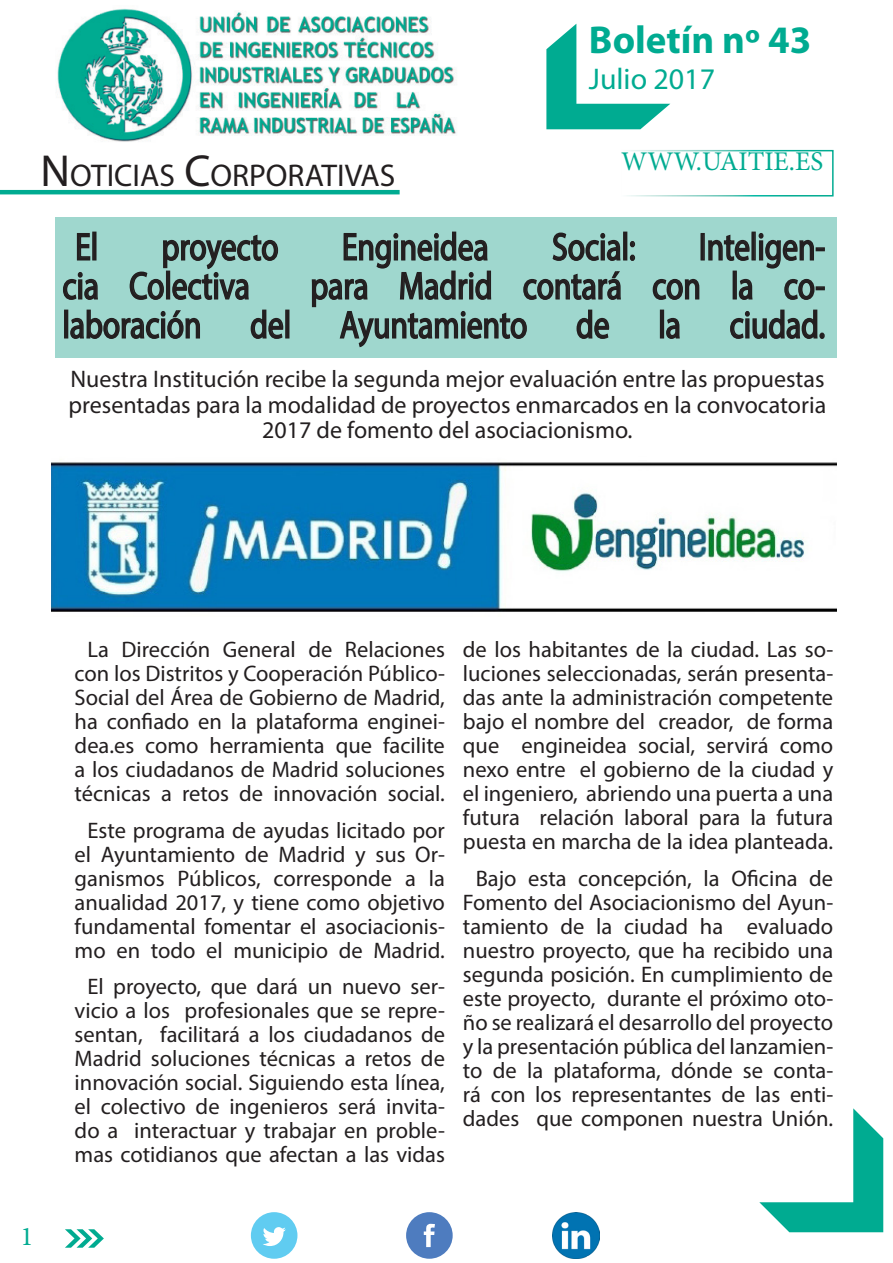
<style>
.page{position:relative;width:893px;height:1263px;background:#fff}
.page>*{position:absolute;margin:0;border:0;box-sizing:border-box;transform-origin:0 0}
.t1{font:700 39px "Myriad Pro";color:#00ab91}
.CUERPO_NOTICIA{font:38.7px "Myriad Pro";color:#231f20;scale:.81 1}
.TITULOS_APARTADOS{font:31.5px "Myriad Pro";color:#231f20}
.t2{font:30px "Myriad Pro";color:#00ab91}
.t3{font:27px "Minion Pro";color:#00ab91}
.t4{font:24px/25.5px "Myriad Pro";color:#231f20;text-align:center}
.CUERPO_NOTICIA-2{font:22.5px/24px "Myriad Pro";color:#231f20;text-align:center}
.s1{font-size:45px}
</style>
<div class="page">
<svg style="left:65px;top:1229px;width:39px;height:19px"></svg>
<div style="left:406px;top:1212px;width:47px;height:47px;background:#4e7cbf;border-radius:50%"></div>
<svg style="left:424px;top:1224px;width:11px;height:23px"></svg>
<div style="left:251px;top:1212px;width:46px;height:47px;background:#60ccf1;border-radius:50%"></div>
<svg style="left:263px;top:1227px;width:23px;height:19px"></svg>
<img style="left:553px;top:1212px;width:46px;height:47px">
<svg style="left:759px;top:1108px;width:124px;height:124px"></svg>
<svg style="left:546px;top:24px;width:124px;height:105px"></svg>
<div style="left:620px;top:150px;width:214px;height:47px;border:2px solid #fff"></div>
<hr style="left:0;top:190px;width:400px;height:4px;background:#00ab91">
<img style="left:57px;top:8px;width:399px;height:134px">
<div style="left:55px;top:217px;width:782px;height:140px;background:#9fd7ce"></div>
<div style="left:623px;top:232px;width:4px;height:28px;border:2px solid #231f20"></div>
<svg style="left:630px;top:241px;width:5px;height:6px"></svg>
<svg style="left:630px;top:255px;width:5px;height:6px"></svg>
<div style="left:701px;top:233px;width:4px;height:27px;border:2px solid #231f20"></div>
<div style="left:751px;top:232px;width:5px;height:28px;border:2px solid #231f20"></div>
<svg style="left:62px;top:232px;width:222px;height:126px"></svg>
<div style="left:285px;top:310px;width:4px;height:28px;border:2px solid #231f20"></div>
<svg style="left:311px;top:178px;width:311px;height:180px"></svg>
<svg style="left:652px;top:278px;width:48px;height:61px"></svg>
<svg style="left:708px;top:233px;width:117px;height:106px"></svg>
<img style="left:51px;top:462px;width:785px;height:150px">
<p class="TITULOS_APARTADOS" style="left:41px;top:156px;width:356px"><span class="s1">N</span>OTICIAS <span class="s1">C</span>ORPORATIVAS</p>
<p class="t1" style="left:589px;top:14px;width:224px">Boletín nº 43</p>
<p class="t2" style="left:589px;top:60px;width:128px">Julio 2017</p>
<p class="t3" style="left:621px;top:143px;width:204px">WWW.UAITIE.ES</p>
<p class="CUERPO_NOTICIA" style="left:75px;top:223px;width:30px">El</p>
<p class="CUERPO_NOTICIA" style="left:162px;top:223px;width:146px">proyecto</p>
<p class="CUERPO_NOTICIA" style="left:342px;top:223px;width:183px">Engineidea</p>
<p class="CUERPO_NOTICIA" style="left:552px;top:223px;width:104px">Social:</p>
<p class="CUERPO_NOTICIA" style="left:699px;top:223px;width:157px">Inteligen-</p>
<p class="CUERPO_NOTICIA" style="left:63px;top:262px;width:233px">cia Colectiva</p>
<p class="CUERPO_NOTICIA" style="left:310px;top:262px;width:637px">para Madrid contará con la co-</p>
<p class="CUERPO_NOTICIA" style="left:63px;top:301px;width:173px">laboración</p>
<p class="CUERPO_NOTICIA" style="left:250px;top:301px;width:52px">del</p>
<p class="CUERPO_NOTICIA" style="left:340px;top:301px;width:233px">Ayuntamiento</p>
<p class="CUERPO_NOTICIA" style="left:576px;top:301px;width:43px">de</p>
<p class="CUERPO_NOTICIA" style="left:658px;top:301px;width:29px">la</p>
<p class="CUERPO_NOTICIA" style="left:730px;top:301px;width:119px">ciudad.</p>
<p class="t4" style="left:69px;top:366px;width:759px">Nuestra Institución recibe la segunda mejor evaluación entre las propuestas presentadas para la modalidad de proyectos enmarcados en la convocatoria<br>2017 de fomento del asociacionismo.</p>
<p class="t3" style="left:21px;top:1218px;width:14px">1</p>
<p class="CUERPO_NOTICIA-2" style="left:75px;top:637px;width:372px">La Dirección General de Relaciones con los Distritos y Cooperación Público-Social del Área de Gobierno de Madrid, ha confiado en la plataforma enginei&shy;dea.es como herramienta que facilite a los ciudadanos de Madrid soluciones técnicas a retos de innovación social.</p>
<p class="CUERPO_NOTICIA-2" style="left:75px;top:818px;width:372px">Este programa de ayudas licitado por el Ayuntamiento de Madrid y sus Or&shy;ganismos Públicos, corresponde a la anualidad 2017, y tiene como objetivo fundamental fomentar el asociacionis&shy;mo en todo el municipio de Madrid.</p>
<p class="CUERPO_NOTICIA-2" style="left:75px;top:974px;width:372px">El proyecto, que dará un nuevo ser&shy;vicio a los profesionales que se repre&shy;sentan, facilitará a los ciudadanos de Madrid soluciones técnicas a retos de innovación social. Siguiendo esta línea, el colectivo de ingenieros será invita&shy;do a interactuar y trabajar en proble&shy;mas cotidianos que afectan a las vidas</p>
<p class="CUERPO_NOTICIA-2" style="left:463px;top:637px;width:372px;text-align:justify">de los habitantes de la ciudad. Las so&shy;luciones seleccionadas, serán presenta&shy;das ante la administración competente bajo el nombre del creador, de forma que engineidea social, servirá como nexo entre el gobierno de la ciudad y el ingeniero, abriendo una puerta a una futura relación laboral para la futura puesta en marcha de la idea planteada.</p>
<p class="CUERPO_NOTICIA-2" style="left:463px;top:866px;width:372px">Bajo esta concepción, la Oficina de Fomento del Asociacionismo del Ayun&shy;tamiento de la ciudad ha evaluado nuestro proyecto, que ha recibido una segunda posición. En cumplimiento de este proyecto, durante el próximo oto&shy;ño se realizará el desarrollo del proyecto y la presentación pública del lanzamien&shy;to de la plataforma, dónde se conta&shy;rá con los representantes de las enti&shy;dades que componen nuestra Unión.</p>
</div>
